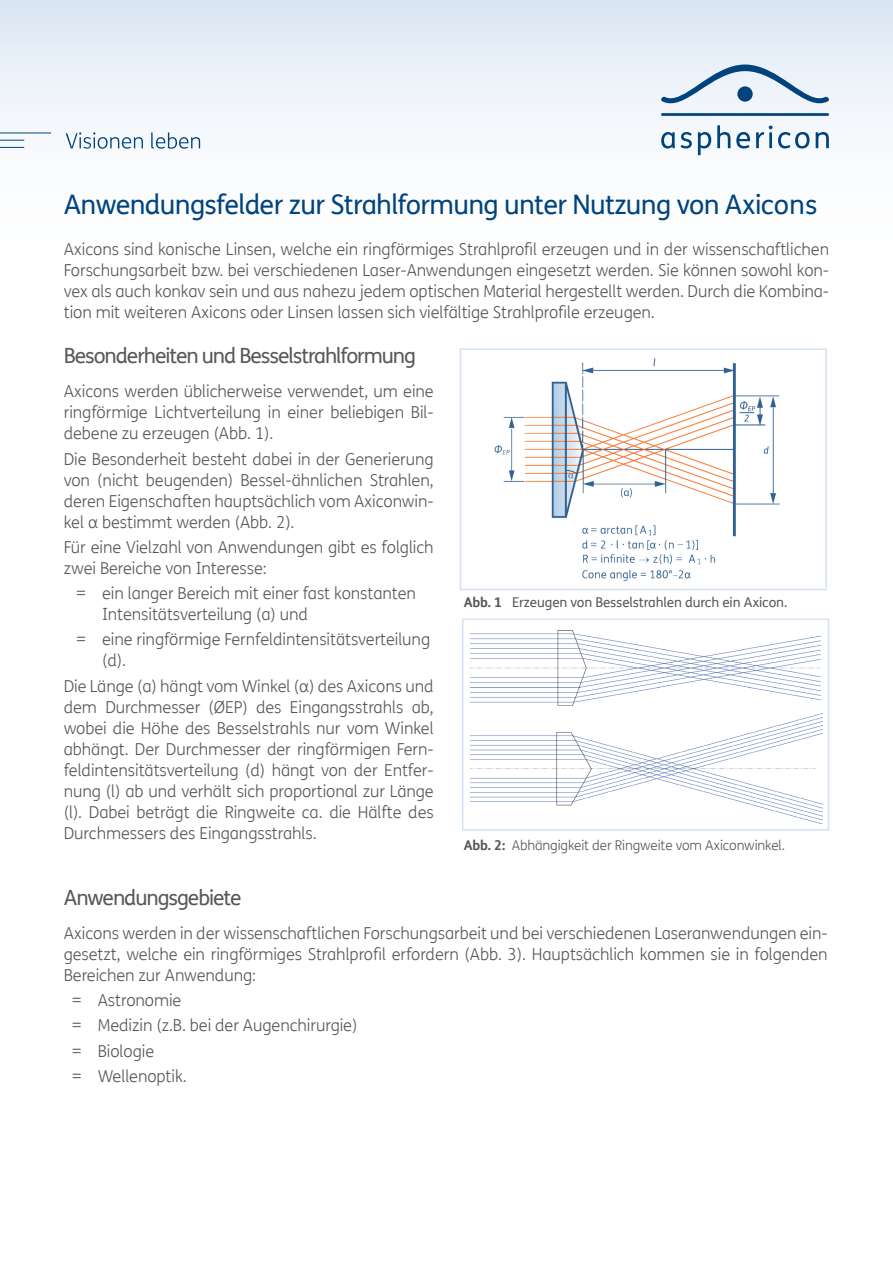
<style>
.page{position:relative;width:893px;height:1263px;background:#fff}
.page>*{position:absolute;margin:0;border:0;box-sizing:border-box;transform-origin:0 0}
.t1{font:27px "FS Me Pro";letter-spacing:-.025em;color:#01437c}
.t2{font:21px "FS Me Pro";letter-spacing:-.05em;color:#57585a}
.t3{font:300 16.5px/21px "FS Me Pro";letter-spacing:-.005em;color:#57585a;text-align:justify}
.t4{font:300 13.5px "FS Me Pro";letter-spacing:-.01em;color:#57585a}
.t5{font:13.5px "FS Me Pro";letter-spacing:-.01em;color:#57585a}
.s1{font-weight:700}
</style>
<div class="page">
<div style="left:0;top:0;width:893px;height:298px;background:linear-gradient(to bottom,#e1ebf5,#fff)"></div>
<svg style="left:661px;top:132px;width:14px;height:17px"></svg>
<svg style="left:681px;top:132px;width:11px;height:17px"></svg>
<svg style="left:698px;top:132px;width:13px;height:23px"></svg>
<svg style="left:717px;top:125px;width:13px;height:23px"></svg>
<svg style="left:736px;top:132px;width:14px;height:17px"></svg>
<svg style="left:756px;top:126px;width:16px;height:22px"></svg>
<svg style="left:778px;top:132px;width:31px;height:17px"></svg>
<svg style="left:816px;top:132px;width:13px;height:16px"></svg>
<svg style="left:661px;top:65px;width:168px;height:51px"></svg>
<svg style="left:66px;top:132px;width:134px;height:17px"></svg>
<hr style="left:0;top:132px;width:51px;height:1px;background:#01437c">
<svg style="left:0;top:140px;width:24px;height:1px"></svg>
<svg style="left:0;top:147px;width:24px;height:1px"></svg>
<img style="left:494px;top:358px;width:286px;height:223px">
<div style="left:460px;top:348px;width:367px;height:242px;border:2px solid #d4e2f1"></div>
<img style="left:471px;top:630px;width:349px;height:75px">
<img style="left:470px;top:714px;width:352px;height:110px">
<div style="left:462px;top:618px;width:367px;height:213px;border:2px solid #d4e2f1"></div>
<h1 class="t1" style="left:64px;top:186px;width:755px">Anwendungsfelder zur Strahlformung unter Nutzung von Axicons</h1>
<p class="t3" style="left:64px;top:238px;width:767px">Axicons sind konische Linsen, welche ein ringförmiges Strahlprofil erzeugen und in der wissenschaftlichen Forschungsarbeit bzw. bei verschiedenen Laser-Anwendungen eingesetzt werden. Sie können sowohl kon&shy;vex als auch konkav sein und aus nahezu jedem optischen Material hergestellt werden. Durch die Kombina&shy;tion mit weiteren Axicons oder Linsen lassen sich vielfältige Strahlprofile erzeugen.</p>
<p class="t2" style="left:64px;top:342px;width:354px">Besonderheiten und Besselstrahlformung</p>
<p class="t3" style="left:64px;top:381px;width:371px">Axicons werden üblicherweise verwendet, um eine ringförmige Lichtverteilung in einer beliebigen Bil&shy;debene zu erzeugen (Abb. 1).</p>
<p class="t3" style="left:64px;top:448px;width:371px">Die Besonderheit besteht dabei in der Generierung von (nicht beugenden) Bessel-ähnlichen Strahlen, deren Eigenschaften hauptsächlich vom Axiconwin&shy;kel α bestimmt werden (Abb. 2).</p>
<p class="t3" style="left:64px;top:536px;width:371px">Für eine Vielzahl von Anwendungen gibt es folglich zwei Bereiche von Interesse:</p>
<p class="t3" style="left:102px;top:582px;width:315px;text-indent:-26px">= ein langer Bereich mit einer fast konstanten<br>Intensitätsverteilung (a) und</p>
<p class="t3" style="left:102px;top:629px;width:330px;text-indent:-26px">= eine ringförmige Fernfeldintensitätsverteilung (d).</p>
<p class="t3" style="left:64px;top:675px;width:371px">Die Länge (a) hängt vom Winkel (α) des Axicons und dem Durchmesser (ØEP) des Eingangsstrahls ab, wobei die Höhe des Besselstrahls nur vom Winkel abhängt. Der Durchmesser der ringförmigen Fern&shy;feldintensitätsverteilung (d) hängt von der Entfer&shy;nung (l) ab und verhält sich proportional zur Länge (l). Dabei beträgt die Ringweite ca. die Hälfte des Durchmessers des Eingangsstrahls.</p>
<p class="t5" style="left:464px;top:593px;width:325px"><span class="s1">Abb. 1</span> Erzeugen von Besselstrahlen durch ein Axicon.</p>
<p class="t4" style="left:464px;top:836px;width:323px"><span class="s1">Abb. 2:</span> Abhängigkeit der Ringweite vom Axiconwinkel.</p>
<p class="t2" style="left:64px;top:883px;width:179px">Anwendungsgebiete</p>
<p class="t3" style="left:64px;top:922px;width:765px">Axicons werden in der wissenschaftlichen Forschungsarbeit und bei verschiedenen Laseranwendungen ein&shy;gesetzt, welche ein ringförmiges Strahlprofil erfordern (Abb. 3). Hauptsächlich kommen sie in folgenden Bereichen zur Anwendung:</p>
<p class="t3" style="left:72px;top:987px;width:287px;line-height:25.2px;text-align:left">= Astronomie<br>= Medizin (z.B. bei der Augenchirurgie) = Biologie<br>= Wellenoptik.</p>
</div>
